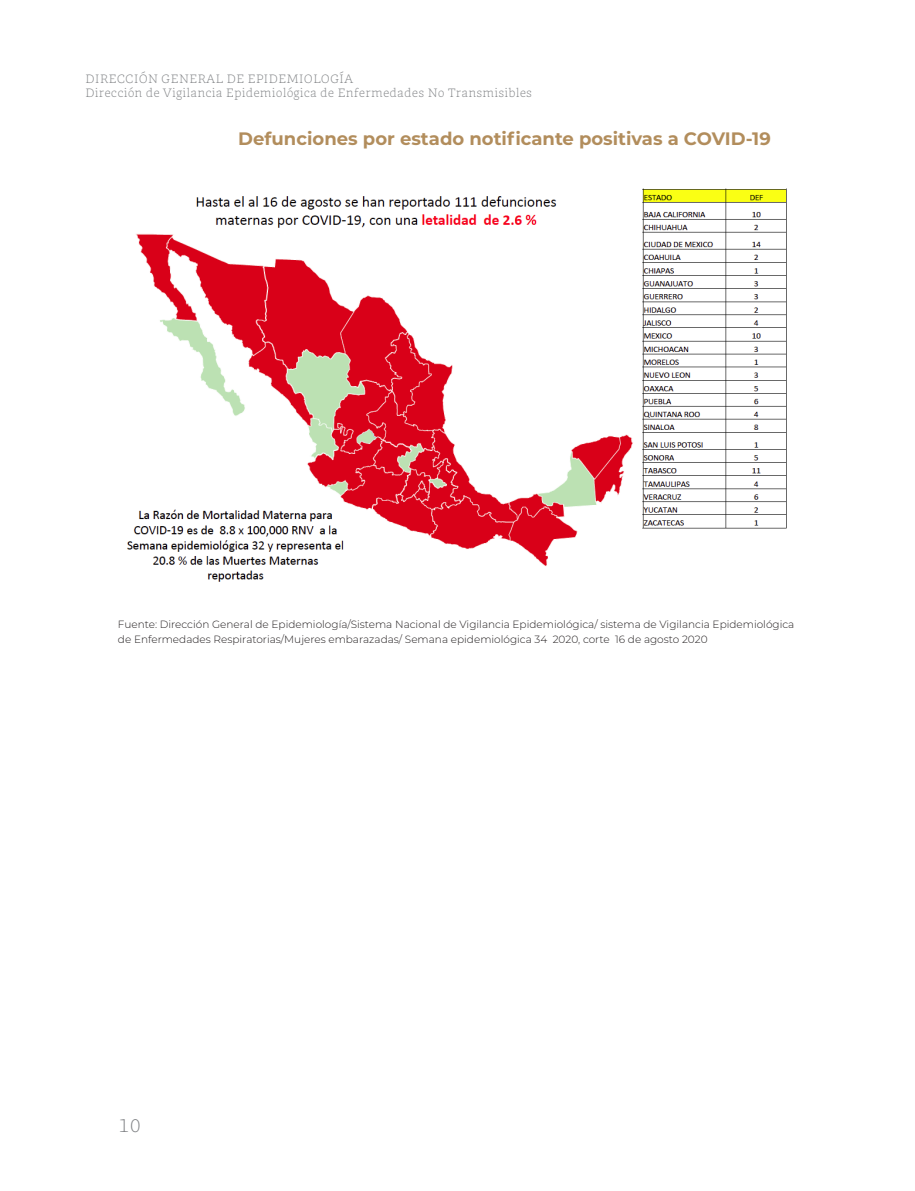
<style>
.page{position:relative;width:915px;height:1191px;background:#fff}
.page>*{position:absolute;margin:0;border:0;box-sizing:border-box;transform-origin:0 0}
.t1{font:700 18px "Montserrat";color:#b28d5c}
.t2{font:18px "GMX Light Sc";color:#7e8083}
.t3{font:300 12px/14.4px "GMX";color:#7e8083}
.t4{font:300 10.5px/15px "Montserrat";color:#231f20}
</style>
<div class="page">
<img style="left:127px;top:188px;width:660px;height:394px">
<div style="left:261px;top:162px;width:244px;height:28px;background:#fff"></div>
<p class="t3" style="left:85px;top:71px;width:448px">DIRECCIÓN GENERAL DE EPIDEMIOLOGÍA<br>Dirección de Vigilancia Epidemiológica de Enfermedades No Transmisibles</p>
<p class="t1" style="left:238px;top:126px;width:534px">Defunciones por estado notificante positivas a COVID-19</p>
<p class="t4" style="left:118px;top:617px;width:677px">Fuente: Dirección General de Epidemiología/Sistema Nacional de Vigilancia Epidemiológica/ sistema de Vigilancia Epidemiológica de Enfermedades Respiratorias/Mujeres embarazadas/ Semana epidemiológica 34 2020, corte 16 de agosto 2020</p>
<h1 class="t2" style="left:119px;top:1111px;width:24px">10</h1>
</div>
